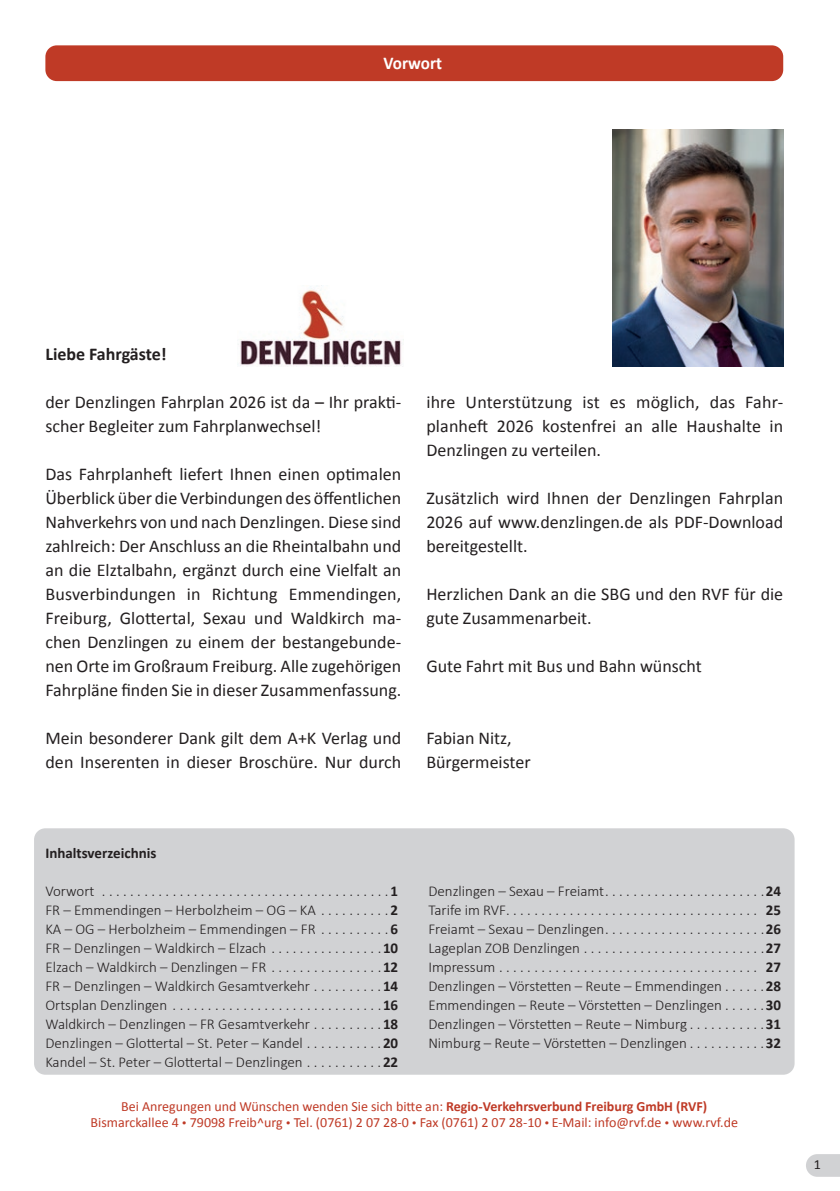
<style>
.page{position:relative;width:840px;height:1191px;background:#fff}
.page>*{position:absolute;margin:0;border:0;box-sizing:border-box;transform-origin:0 0}
.t1{font:18px/24px "Calibri";color:#231f20}
.t2{font:700 18px "Calibri";color:#231f20}
.t3{font:700 18px "Calibri";color:#fff;scale:.95 1}
.t4{font:300 15px/19px "Calibri";color:#231f20;text-align:justify}
.t5{font:700 15px "Calibri";color:#231f20}
.t6{font:14px/16px "Calibri";color:#bf3a26;text-align:center}
.t7{font:14px "Calibri";color:#231f20}
.s1{font-weight:700}
.s2{font-size:10px}
</style>
<div class="page">
<img style="left:237px;top:285px;width:165px;height:81px">
<div style="left:34px;top:828px;width:760px;height:246px;background:#d1d2d4;border-radius:11px"></div>
<img style="left:612px;top:129px;width:170px;height:237px">
<svg style="left:806px;top:1154px;width:33px;height:22px"></svg>
<div style="left:45px;top:45px;width:737px;height:36px;background:#bf3a26;border-radius:11px"></div>
<p class="t3" style="left:383px;top:52px;width:63px">Vorwort</p>
<p class="t2" style="left:45px;top:343px;width:123px">Liebe Fahrgäste!</p>
<p class="t1" style="left:45px;top:389px;width:357px">der Denzlingen Fahrplan 2026 ist da – Ihr prakti&shy;scher Begleiter zum Fahrplanwechsel!</p>
<p class="t1" style="left:45px;top:461px;width:357px;text-align:justify">Das Fahrplanheft liefert Ihnen einen optimalen Überblick über die Verbindungen des öffentlichen Nahverkehrs von und nach Denzlingen. Diese sind zahlreich: Der Anschluss an die Rheintalbahn und an die Elztalbahn, ergänzt durch eine Vielfalt an Busverbindungen in Richtung Emmendingen, Freiburg, Glottertal, Sexau und Waldkirch ma&shy;chen Denzlingen zu einem der bestangebunde&shy;nen Orte im Großraum Freiburg. Alle zugehörigen Fahr pläne finden Sie in dieser Zusammenfassung.</p>
<p class="t1" style="left:45px;top:725px;width:357px">Mein besonderer Dank gilt dem A+K Verlag und den Inserenten in dieser Broschüre. Nur durch</p>
<p class="t1" style="left:426px;top:389px;width:358px;text-align:justify">ihre Unterstützung ist es möglich, das Fahr&shy;planheft 2026 kostenfrei an alle Haushalte in Denzlingen zu verteilen.</p>
<p class="t1" style="left:426px;top:485px;width:358px;text-align:justify">Zusätzlich wird Ihnen der Denzlingen Fahrplan 2026 auf www.denzlingen.de als PDF-Download bereitgestellt.</p>
<p class="t1" style="left:426px;top:581px;width:358px">Herzlichen Dank an die SBG und den RVF für die gute Zusammenarbeit.</p>
<p class="t1" style="left:426px;top:653px;width:277px">Gute Fahrt mit Bus und Bahn wünscht</p>
<p class="t1" style="left:426px;top:725px;width:106px">Fabian Nitz,<br>Bürgermeister</p>
<p class="t5" style="left:45px;top:843px;width:112px">Inhaltsverzeichnis</p>
<p class="t4" style="left:45px;top:881px;width:354px">Vorwort . . . . . . . . . . . . . . . . . . . . . . . . . . . . . . . . . . . . . . . . . <span class="s1">1<br></span>FR – Emmendingen – Herbolzheim – OG – KA . . . . . . . . . . <span class="s1">2<br></span>KA – OG – Herbolzheim – Emmendingen – FR . . . . . . . . . . <span class="s1">6<br></span>FR – Denzlingen – Waldkirch – Elzach . . . . . . . . . . . . . . . .<span class="s1">10<br></span>Elzach – Waldkirch – Denzlingen – FR . . . . . . . . . . . . . . . .<span class="s1">12<br></span>FR – Denzlingen – Waldkirch Gesamtverkehr . . . . . . . . . .<span class="s1">14<br></span>Ortsplan Denzlingen . . . . . . . . . . . . . . . . . . . . . . . . . . . . . .<span class="s1">16<br></span>Waldkirch – Denzlingen – FR Gesamtverkehr . . . . . . . . . .<span class="s1">18<br></span>Denzlingen – Glottertal – St. Peter – Kandel . . . . . . . . . . .<span class="s1">20<br></span>Kandel – St. Peter – Glottertal – Denzlingen . . . . . . . . . . .<span class="s1">22</span></p>
<p class="t4" style="left:428px;top:881px;width:354px">Denzlingen – Sexau – Freiamt . . . . . . . . . . . . . . . . . . . . . . .<span class="s1">24<br></span>Tarife im RVF. . . . . . . . . . . . . . . . . . . . . . . . . . . . . . . . . . . . <span class="s1">25<br></span>Freiamt – Sexau – Denzlingen . . . . . . . . . . . . . . . . . . . . . . .<span class="s1">26<br></span>Lageplan ZOB Denzlingen . . . . . . . . . . . . . . . . . . . . . . . . . .<span class="s1">27<br></span>Impressum . . . . . . . . . . . . . . . . . . . . . . . . . . . . . . . . . . . . . <span class="s1">27<br></span>Denzlingen – Vörstetten – Reute – Emmendingen . . . . . .<span class="s1">28<br></span>Emmendingen – Reute – Vörstetten – Denzlingen . . . . . .<span class="s1">30<br></span>Denzlingen – Vörstetten – Reute – Nimburg . . . . . . . . . . .<span class="s1">31<br></span>Nimburg – Reute – Vörstetten – Denzlingen . . . . . . . . . . .<span class="s1">32</span></p>
<p class="t6" style="left:91px;top:1097px;width:648px">Bei Anregungen und Wünschen wenden Sie sich bitte an: <span class="s1">Regio-Verkehrsverbund Freiburg GmbH (RVF)<br></span>Bismarckallee 4 <span class="s2">•</span> 79098 Freib^urg <span class="s2">•</span> Tel. (0761) 2 07 28-0 <span class="s2">•</span> Fax (0761) 2 07 28-10 <span class="s2">•</span> E-Mail: info@rvf.de <span class="s2">•</span> www.rvf.de</p>
<p class="t7" style="left:813px;top:1156px;width:9px">1</p>
</div>
